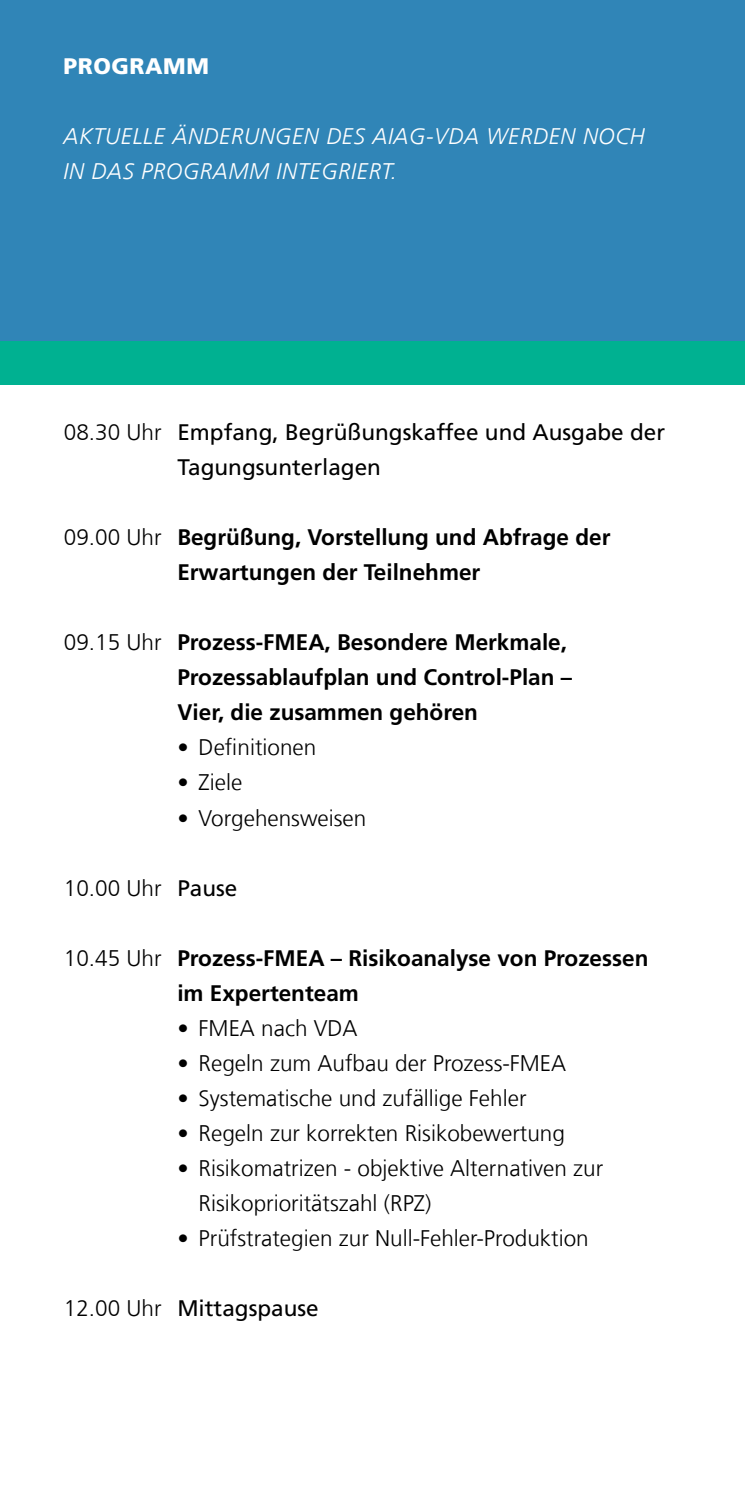
<style>
.page{position:relative;width:745px;height:1489px;background:#fff}
.page>*{position:absolute;margin:0;border:0;box-sizing:border-box;transform-origin:0 0}
.t1{font:300 22.5px/35px "Frutiger LT Com";color:#000}
.t2{font:700 22.5px/35px "Frutiger LT Com";color:#000}
.t3{font:22.5px/35px "Frutiger LT Com";color:#000}
.t4{font:italic 300 22.5px/35px "Frutiger LT Com";letter-spacing:.025em;color:#fff}
.t5{font:900 22.5px "Frutiger LT Com";letter-spacing:.025em;color:#fff}
.s1{font-weight:300}
.s2{font-weight:400}
</style>
<div class="page">
<div style="left:0;top:340px;width:744px;height:44px;background:#00b191"></div>
<div style="left:0;top:0;width:744px;height:340px;background:#3085b7"></div>
<p class="t5" style="left:63px;top:52px;width:104px">PROGRAMM</p>
<p class="t4" style="left:63px;top:118px;width:582px">AKTUELLE ÄNDERUNGEN DES AIAG-VDA WERDEN NOCH<br>IN DAS PROGRA MM INTEGRIERT.</p>
<p class="t3" style="left:177px;top:415px;width:489px;text-indent:-113px"><span class="s1">08.30 Uhr</span> Empfang, Begrüßungskaffee und Ausgabe der<br>Tagungsunterlagen</p>
<p class="t2" style="left:177px;top:520px;width:434px;text-indent:-113px"><span class="s1">09.00 Uhr</span> Begrüßung, Vorstellung und Abfrage der -Erwartungen der Teilnehmer</p>
<p class="t2" style="left:64px;top:625px;width:216px"><span class="s1">09.15 Uhr</span> Prozess-FMEA</p>
<p class="t2" style="left:177px;top:625px;width:396px;text-indent:147px">, Besondere Merkmale, -Prozessablaufplan und Control-Plan –<br>Vier, die zusammen gehören</p>
<p class="t1" style="left:177px;top:730px;width:140px">• Definitionen</p>
<p class="t1" style="left:177px;top:765px;width:67px">• Ziele</p>
<p class="t1" style="left:177px;top:800px;width:190px">• Vorgehensweisen</p>
<p class="t1" style="left:64px;top:870px;width:175px">10.00 Uhr <span class="s2">Pause</span></p>
<p class="t2" style="left:64px;top:940px;width:216px"><span class="s1">10.45 Uhr</span> Prozess-FMEA</p>
<p class="t2" style="left:177px;top:940px;width:472px;text-indent:153px">– Risikoanalyse von Prozessen im Expertenteam</p>
<p class="t1" style="left:177px;top:1010px;width:182px">• FMEA nach VDA</p>
<p class="t1" style="left:177px;top:1045px;width:390px">• Regeln zum Aufbau der Prozess-FMEA</p>
<p class="t1" style="left:177px;top:1080px;width:350px">• Systematische und zufällige Fehler</p>
<p class="t1" style="left:177px;top:1115px;width:389px">• Regeln zur korrekten Risikobewertung</p>
<p class="t1" style="left:198px;top:1150px;width:406px;text-indent:-21px">• Risikomatrizen - objektive Alternativen zur<br>Risikoprioritätszahl (RPZ)</p>
<p class="t1" style="left:177px;top:1220px;width:412px">• Prüfstrategien zur Null-Fehler-Produktion</p>
<p class="t3" style="left:64px;top:1290px;width:256px"><span class="s1">12.00 Uhr</span> Mittagspause</p>
</div>
